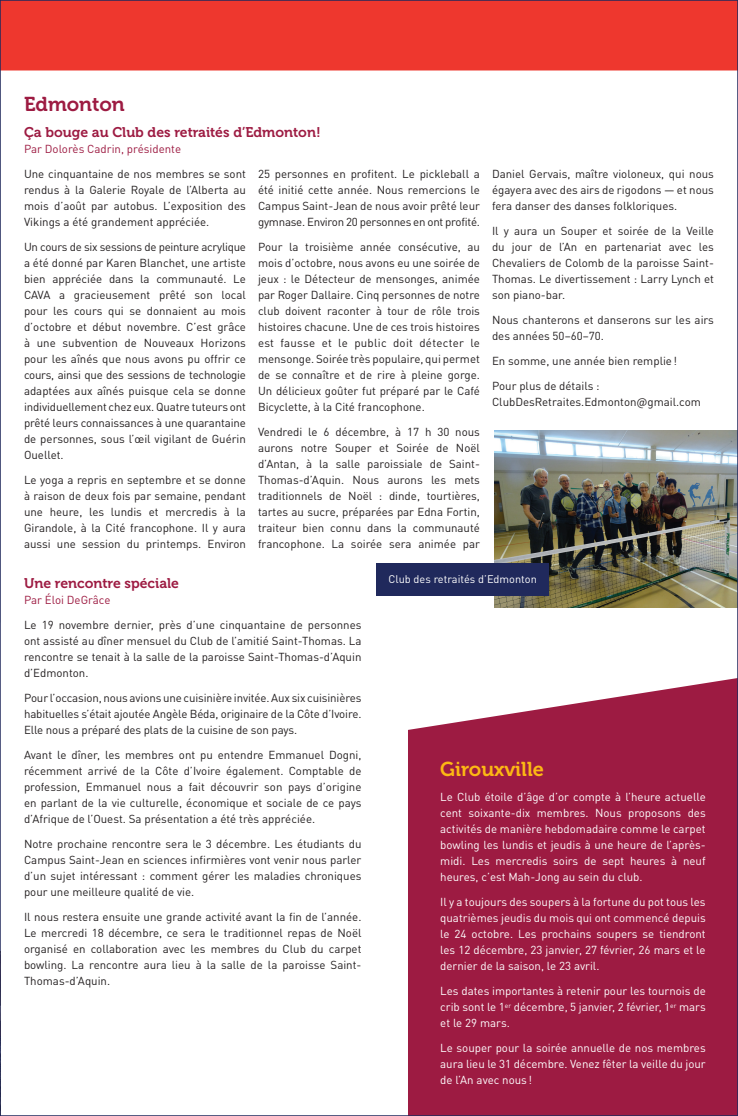
<style>
.page{position:relative;width:738px;height:1116px;background:#fff}
.page>*{position:absolute;margin:0;border:0;box-sizing:border-box;transform-origin:0 0}
.titre2{font:20px "Museo 700";color:#fcb814}
.titre2-2{font:20px "Museo 700";color:#9d1b42}
.sous-titre1{font:14px "Museo 700";color:#9d1b42}
.texte_courant{font:11.5px/16px "DIN Pro";color:#231f20;text-align:justify}
.texte_courant-2{font:11.5px/16px "DIN Pro";color:#fff;text-align:justify}
.texte_courant-3{font:11.5px "DIN Pro";color:#9d1b42}
.texte_courant-4{font:11px "DIN Pro";color:#fff}
</style>
<div class="page">
<div style="left:0;top:0;width:738px;height:70px;background:#ee372e"></div>
<img style="left:494px;top:430px;width:242px;height:177px">
<div style="left:376px;top:563px;width:173px;height:32px;background:#20295c"></div>
<div style="left:408px;top:678px;width:328px;height:436px;background:#9d1b42"></div>
<p class="titre2-2" style="left:24px;top:93px;width:102px">Edmonton</p>
<p class="sous-titre1" style="left:24px;top:124px;width:298px">Ça bouge au Club des retraités d’Edmonton!</p>
<p class="texte_courant-3" style="left:24px;top:140px;width:159px">Par Dolorès Cadrin, présidente</p>
<p class="texte_courant" style="left:24px;top:165px;width:223px">Une cinquantaine de nos membres se sont rendus à la Galerie Royale de l’Alberta au mois d’août par autobus. L’exposition des Vikings a été grandement appréciée.</p>
<p class="texte_courant" style="left:24px;top:238px;width:224px">Un cours de six sessions de peinture acrylique a été donné par Karen Blanchet, une artiste bien appréciée dans la communauté. Le CAVA a gracieusement prêté son local pour les cours qui se donnaient au mois d’octobre et début novembre. C’est grâce à une subvention de Nouveaux Horizons pour les aînés que nous avons pu offrir ce cours, ainsi que des sessions de technologie adaptées aux aînés puisque cela se donne individuellement chez eux. Quatre tuteurs ont prêté leurs connaissances à une quarantaine de personnes, sous l’œil vigilant de Guérin Ouellet.</p>
<p class="texte_courant" style="left:24px;top:471px;width:224px">Le yoga a repris en septembre et se donne à raison de deux fois par semaine, pendant une heure, les lundis et mercredis à la Girandole, à la Cité francophone. Il y aura aussi une session du printemps. Environ</p>
<p class="texte_courant" style="left:258px;top:165px;width:224px">25 personnes en profitent. Le pickleball a été initié cette année. Nous remercions le Campus Saint-Jean de nous avoir prêté leur gymnase. Environ 20 personnes en ont profité.</p>
<p class="texte_courant" style="left:258px;top:238px;width:224px">Pour la troisième année consécutive, au mois d’octobre, nous avons eu une soirée de jeux : le Détecteur de mensonges, animée par Roger Dallaire. Cinq personnes de notre club doivent raconter à tour de rôle trois histoires chacune. Une de ces trois histoires est fausse et le public doit détecter le mensonge. Soirée très populaire, qui permet de se connaître et de rire à pleine gorge.<br>Un délicieux goûter fut préparé par le Café Bicyclette, à la Cité francophone.</p>
<p class="texte_courant" style="left:258px;top:423px;width:224px">Vendredi le 6 décembre, à 17 h 30 nous aurons notre Souper et Soirée de Noël d’Antan, à la salle paroissiale de Saint-Thomas-d’Aquin. Nous aurons les mets traditionnels de Noël : dinde, tourtières, tartes au sucre, préparées par Edna Fortin, traiteur bien connu dans la communauté francophone. La soirée sera animée par</p>
<p class="texte_courant" style="left:492px;top:165px;width:224px">Daniel Gervais, maître violoneux, qui nous égayera avec des airs de rigodons — et nous fera danser des danses folkloriques.</p>
<p class="texte_courant" style="left:492px;top:222px;width:224px">Il y aura un Souper et soirée de la Veille du jour de l’An en partenariat avec les Chevaliers de Colomb de la paroisse Saint-Thomas. Le divertissement : Larry Lynch et son piano-bar.</p>
<p class="texte_courant" style="left:492px;top:311px;width:223px">Nous chanterons et danserons sur les airs des années 50–60–70.</p>
<p class="texte_courant" style="left:492px;top:352px;width:187px">En somme, une année bien remplie!</p>
<p class="texte_courant" style="left:492px;top:377px;width:210px">Pour plus de détails :<br>ClubDesRetraites.Edmonton@gmail.com</p>
<p class="sous-titre1" style="left:24px;top:575px;width:157px">Une rencontre spéciale</p>
<p class="texte_courant-3" style="left:24px;top:590px;width:88px">Par Éloi DeGrâce</p>
<p class="texte_courant" style="left:24px;top:615px;width:339px">Le 19 novembre dernier, près d’une cinquantaine de personnes ont assisté au dîner mensuel du Club de l’amitié Saint-Thomas. La rencontre se tenait à la salle de la paroisse Saint-Thomas-d’Aquin d’Edmonton.</p>
<p class="texte_courant" style="left:24px;top:688px;width:339px">Pour l’occasion, nous avions une cuisinière invitée. Aux six cuisinières habituelles s’était ajoutée Angèle Béda, originaire de la Côte d’Ivoire.<br>Elle nous a préparé des plats de la cuisine de son pays.</p>
<p class="texte_courant" style="left:24px;top:745px;width:339px">Avant le dîner, les membres ont pu entendre Emmanuel Dogni, récemment arrivé de la Côte d’Ivoire également. Comptable de profession, Emmanuel nous a fait découvrir son pays d’origine en parlant de la vie culturelle, économique et sociale de ce pays d’Afrique de l’Ouest. Sa présentation a été très appréciée.</p>
<p class="texte_courant" style="left:24px;top:834px;width:339px">Notre prochaine rencontre sera le 3 décembre. Les étudiants du Campus Saint-Jean en sciences infirmières vont venir nous parler d’un sujet intéressant : comment gérer les maladies chroniques pour une meilleure qualité de vie.</p>
<p class="texte_courant" style="left:24px;top:907px;width:339px">Il nous restera ensuite une grande activité avant la fin de l’année.<br>Le mercredi 18 décembre, ce sera le traditionnel repas de Noël organisé en collaboration avec les membres du Club du carpet bowling. La rencontre aura lieu à la salle de la paroisse Saint-Thomas-d’Aquin.</p>
<p class="texte_courant-4" style="left:388px;top:571px;width:150px">Club des retraités d’Edmonton</p>
<p class="titre2" style="left:440px;top:758px;width:105px">Girouxville</p>
<p class="texte_courant-2" style="left:440px;top:788px;width:267px">Le Club étoile d’âge d’or compte à l’heure actuelle cent soixante-dix membres. Nous proposons des activités de manière hebdomadaire comme le carpet bowling les lundis et jeudis à une heure de l’après&shy;midi. Les mercredis soirs de sept heures à neuf heures, c’est Mah-Jong au sein du club.</p>
<p class="texte_courant-2" style="left:440px;top:893px;width:267px">Il y a toujours des soupers à la fortune du pot tous les quatrièmes jeudis du mois qui ont commencé depuis le 24 octobre. Les prochains soupers se tiendront les 12 décembre, 23 janvier, 27 février, 26 mars et le dernier de la saison, le 23 avril.</p>
<p class="texte_courant-2" style="left:440px;top:982px;width:267px">Les dates importantes à retenir pour les tournois de crib sont le 1<sup>er</sup> décembre, 5 janvier, 2 février, 1<sup>er</sup> mars et le 29 mars.</p>
<p class="texte_courant-2" style="left:440px;top:1039px;width:267px">Le souper pour la soirée annuelle de nos membres aura lieu le 31 décembre. Venez fêter la veille du jour de l’An avec nous !</p>
</div>
